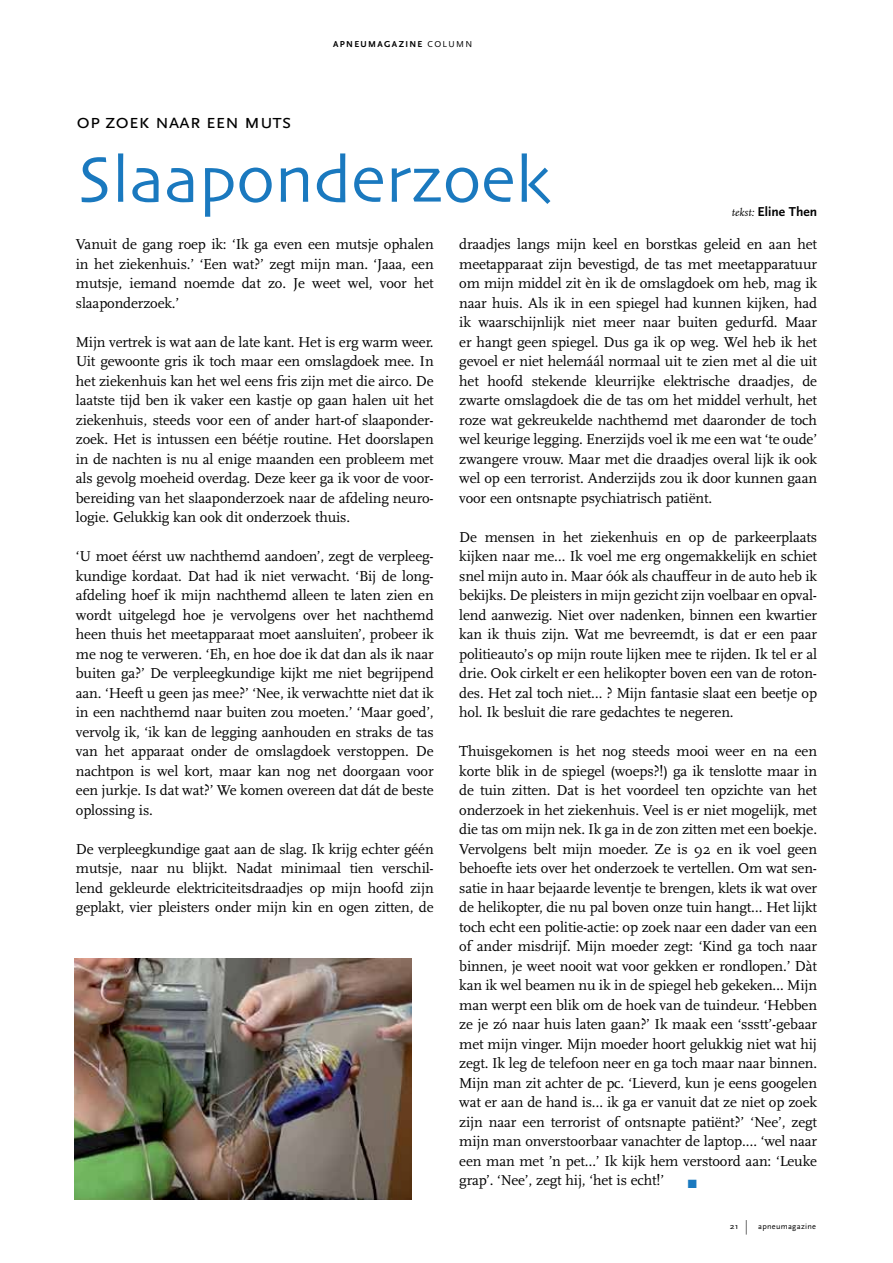
<style>
.page{position:relative;width:893px;height:1263px;background:#fff}
.page>*{position:absolute;margin:0;border:0;box-sizing:border-box;transform-origin:0 0}
.t1{font:67.5px "Skia CC";color:#1a79bf}
.t2{font:21px "Scala Sans Caps";letter-spacing:-.015em;color:#000}
.t3{font:15px/19.5px "Scala";letter-spacing:-.01em;color:#000;text-align:justify}
.t4{font:700 13.5px "Scala Sans";color:#000}
.t5{font:12px "Zapf Dingbats ITC";color:#1a79bf}
.t6{font:700 9px "Scala Sans";letter-spacing:.15em;color:#000}
.t7{font:8.25px "Scala Sans";letter-spacing:.035em;color:#000;scale:1.2 1}
.s1{font-weight:400}
.s2{font-family:"Scala";font-weight:400;font-style:italic;font-size:11.25px}
.s3{font-size:15px}
</style>
<div class="page">
<img style="left:74px;top:958px;width:337px;height:241px">
<p class="t6" style="left:333px;top:39px;width:140px">APNEUMAGAZINE <span class="s1">COLUMN</span></p>
<h2 class="t2" style="left:76px;top:110px;width:216px">op zoek naar een muts</h2>
<h1 class="t1" style="left:78px;top:138px;width:475px">Slaaponderzoek</h1>
<p class="t4" style="left:732px;top:204px;width:87px"><span class="s2">tekst:</span> Eline Then</p>
<p class="t3" style="left:76px;top:235px;width:359px">Vanuit de gang roep ik: ‘Ik ga even een mutsje ophalen in het ziekenhuis.’ ‘Een wat?’ zegt mijn man. ‘Jaaa, een mutsje, iemand noemde dat zo. Je weet wel, voor het slaaponderzoek.’</p>
<p class="t3" style="left:76px;top:332px;width:359px">Mijn vertrek is wat aan de late kant. Het is erg warm weer.<br>Uit gewoonte gris ik toch maar een omslagdoek mee. In het ziekenhuis kan het wel eens fris zijn met die airco. De laatste tijd ben ik vaker een kastje op gaan halen uit het ziekenhuis, steeds voor een of ander hart-of slaaponder&shy;zoek. Het is intussen een béétje routine. Het doorslapen in de nachten is nu al enige maanden een probleem met als gevolg moeheid overdag. Deze keer ga ik voor de voor&shy;bereiding van het slaaponderzoek naar de afdeling neuro&shy;logie. Gelukkig kan ook dit onderzoek thuis.</p>
<p class="t3" style="left:76px;top:547px;width:359px">‘U moet éérst uw nachthemd aandoen’, zegt de verpleeg&shy;kundige kordaat. Dat had ik niet verwacht. ‘Bij de long&shy;afdeling hoef ik mijn nachthemd alleen te laten zien en wordt uitgelegd hoe je vervolgens over het nachthemd heen thuis het meetapparaat moet aansluiten’, probeer ik me nog te verweren. ‘Eh, en hoe doe ik dat dan als ik naar buiten ga?’ De verpleegkundige kijkt me niet begrijpend aan. ‘Heeft u geen jas mee?’ ‘Nee, ik verwachtte niet dat ik in een nachthemd naar buiten zou moeten.’ ‘Maar goed’, vervolg ik, ‘ik kan de legging aanhouden en straks de tas van het apparaat onder de omslagdoek verstoppen. De nachtpon is wel kort, maar kan nog net doorgaan voor een jurkje. Is dat wat?’ We komen overeen dat dát de beste oplossing is.</p>
<p class="t3" style="left:76px;top:839px;width:359px">De verpleegkundige gaat aan de slag. Ik krijg echter géén mutsje, naar nu blijkt. Nadat minimaal tien verschil&shy;lend gekleurde elektriciteitsdraadjes op mijn hoofd zijn geplakt, vier pleisters onder mijn kin en ogen zitten, de</p>
<p class="t3" style="left:459px;top:235px;width:359px">draadjes langs mijn keel en borstkas geleid en aan het meetapparaat zijn bevestigd, de tas met meetapparatuur om mijn middel zit èn ik de omslagdoek om heb, mag ik naar huis. Als ik in een spiegel had kunnen kijken, had ik waarschijnlijk niet meer naar buiten gedurfd. Maar er hangt geen spiegel. Dus ga ik op weg. Wel heb ik het gevoel er niet helemáál normaal uit te zien met al die uit het hoofd stekende kleurrijke elektrische draadjes, de zwarte omslagdoek die de tas om het middel verhult, het roze wat gekreukelde nachthemd met daaronder de toch wel keurige legging. Enerzijds voel ik me een wat ‘te oude’ zwangere vrouw. Maar met die draadjes overal lijk ik ook wel op een terrorist. Anderzijds zou ik door kunnen gaan voor een ontsnapte psychiatrisch patiënt.</p>
<p class="t3" style="left:459px;top:527px;width:359px">De mensen in het ziekenhuis en op de parkeerplaats kijken naar me… Ik voel me erg ongemakkelijk en schiet snel mijn auto in. Maar óók als chauffeur in de auto heb ik bekijks. De pleisters in mijn gezicht zijn voelbaar en opval&shy;lend aanwezig. Niet over nadenken, binnen een kwartier kan ik thuis zijn. Wat me bevreemdt, is dat er een paar politieauto’s op mijn route lijken mee te rijden. Ik tel er al drie. Ook cirkelt er een helikopter boven een van de roton&shy;des. Het zal toch niet… ? Mijn fantasie slaat een beetje op hol. Ik besluit die rare gedachtes te negeren.</p>
<p class="t3" style="left:459px;top:742px;width:359px">Thuisgekomen is het nog steeds mooi weer en na een korte blik in de spiegel (woeps?!) ga ik tenslotte maar in de tuin zitten. Dat is het voordeel ten opzichte van het onderzoek in het ziekenhuis. Veel is er niet mogelijk, met die tas om mijn nek. Ik ga in de zon zitten met een boekje.<br>Vervolgens belt mijn moeder. Ze is 92 en ik voel geen behoefte iets over het onderzoek te vertellen. Om wat sen&shy;satie in haar bejaarde leventje te brengen, klets ik wat over de helikopter, die nu pal boven onze tuin hangt… Het lijkt toch echt een politie-actie: op zoek naar een dader van een of ander misdrijf. Mijn moeder zegt: ‘Kind ga toch naar binnen, je weet nooit wat voor gekken er rondlopen.’ Dàt kan ik wel beamen nu ik in de spiegel heb gekeken… Mijn man werpt een blik om de hoek van de tuindeur. ‘Hebben ze je zó naar huis laten gaan?’ Ik maak een ‘ssstt’-gebaar met mijn vinger. Mijn moeder hoort gelukkig niet wat hij zegt. Ik leg de telefoon neer en ga toch maar naar binnen.<br>Mijn man zit achter de pc. ‘Lieverd, kun je eens googelen wat er aan de hand is… ik ga er vanuit dat ze niet op zoek zijn naar een terrorist of ontsnapte patiënt?’ ‘Nee’, zegt mijn man onverstoorbaar vanachter de laptop.… ‘wel naar een man met ’n pet…’ Ik kijk hem verstoord aan: ‘Leuke grap’. ‘Nee’, zegt hij, ‘het is echt!’</p>
<p class="t5" style="left:688px;top:1178px;width:11px">■</p>
<p class="t7" style="left:730px;top:1222px;width:73px">21 <span class="s3">|</span> apneumagazine</p>
</div>
